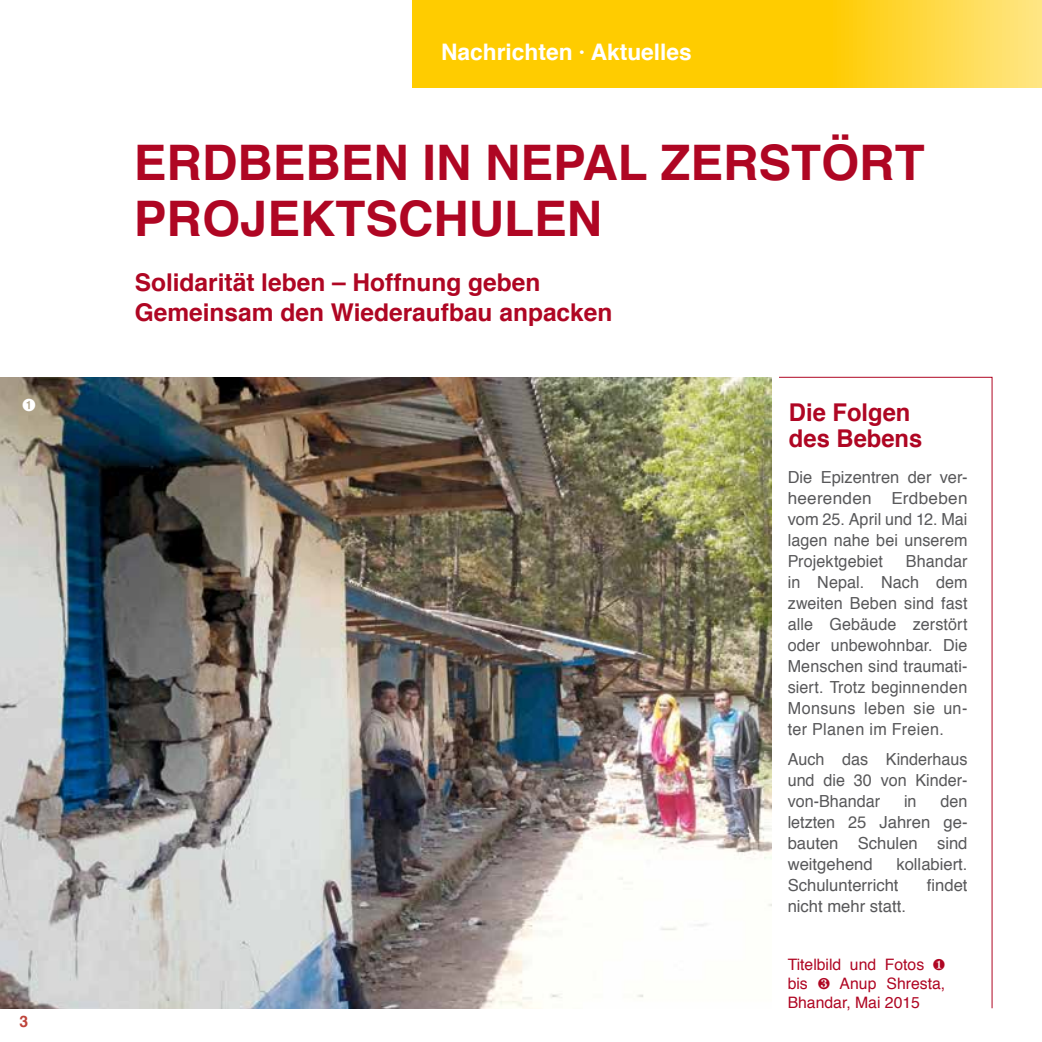
<style>
.page{position:relative;width:1042px;height:1042px;background:#fff}
.page>*{position:absolute;margin:0;border:0;box-sizing:border-box;transform-origin:0 0}
.t1{font:700 49px/56px "Helvetica";color:#af0623}
.t2{font:700 24.5px/26.2px "Helvetica";color:#af0623}
.t3{font:700 22.75px "Helvetica";color:#fff}
.t4{font:16.62px/21px "Helvetica";color:#58585a;text-align:justify}
.t5{font:15.75px/19.2px "Helvetica";color:#af0623;text-align:justify}
.t6{font:700 15.75px "Helvetica";color:#be443b}
</style>
<div class="page">
<svg style="left:644px;top:0;width:398px;height:88px;background:#ffd324"></svg>
<div style="left:412px;top:0;width:232px;height:88px;background:#fc0"></div>
<svg style="left:779px;top:376px;width:214px;height:633px"></svg>
<img style="left:0;top:377px;width:772px;height:631px">
<svg style="left:23px;top:398px;width:12px;height:13px"></svg>
<p class="t6" style="left:19px;top:1015px;width:10px">3</p>
<h3 class="t3" style="left:441px;top:44px;width:252px">Nachrichten · Aktuelles</h3>
<h1 class="t1" style="left:134px;top:139px;width:792px">ERDBEBEN IN NEPAL ZERSTÖRT<br>PROJEKTSCHULEN</h1>
<h2 class="t2" style="left:135px;top:270px;width:479px;line-height:29.8px">Solidarität leben – Hoffnung geben<br>Gemeinsam den Wiederaufbau anpacken</h2>
<h2 class="t2" style="left:789px;top:401px;width:135px">Die Folgen des Bebens</h2>
<p class="t4" style="left:787px;top:468px;width:181px">Die Epizentren der ver&shy;heerenden Erdbeben vom 25. April und 12. Mai lagen nahe bei unserem Projektgebiet</p>
<p class="t4" style="left:787px;top:552px;width:181px;text-indent:118px">Bhandar in Nepal. Nach dem zweiten Beben sind fast alle Gebäude zerstört oder unbewohnbar. Die Menschen sind traumati&shy;siert. Trotz beginnenden Monsuns leben sie un&shy;ter Planen im Freien.</p>
<p class="t4" style="left:787px;top:750px;width:181px">Auch das Kinderhaus und die 30 von Kinder&shy;von-Bhandar</p>
<p class="t4" style="left:787px;top:792px;width:181px;text-indent:153px">den letzten 25 Jahren ge&shy;bauten Schulen sind weitgehend</p>
<p class="t4" style="left:904px;top:792px;width:14px">in</p>
<p class="t4" style="left:788px;top:855px;width:181px;text-indent:109px">kollabiert.<br>Schulunterricht</p>
<p class="t4" style="left:927px;top:875px;width:42px">findet</p>
<p class="t4" style="left:788px;top:897px;width:120px">nicht mehr statt.</p>
<p class="t5" style="left:787px;top:956px;width:159px">Titelbild und Fotos ❶ bis ❸ Anup Shresta, Bhandar, Mai 2015</p>
</div>
